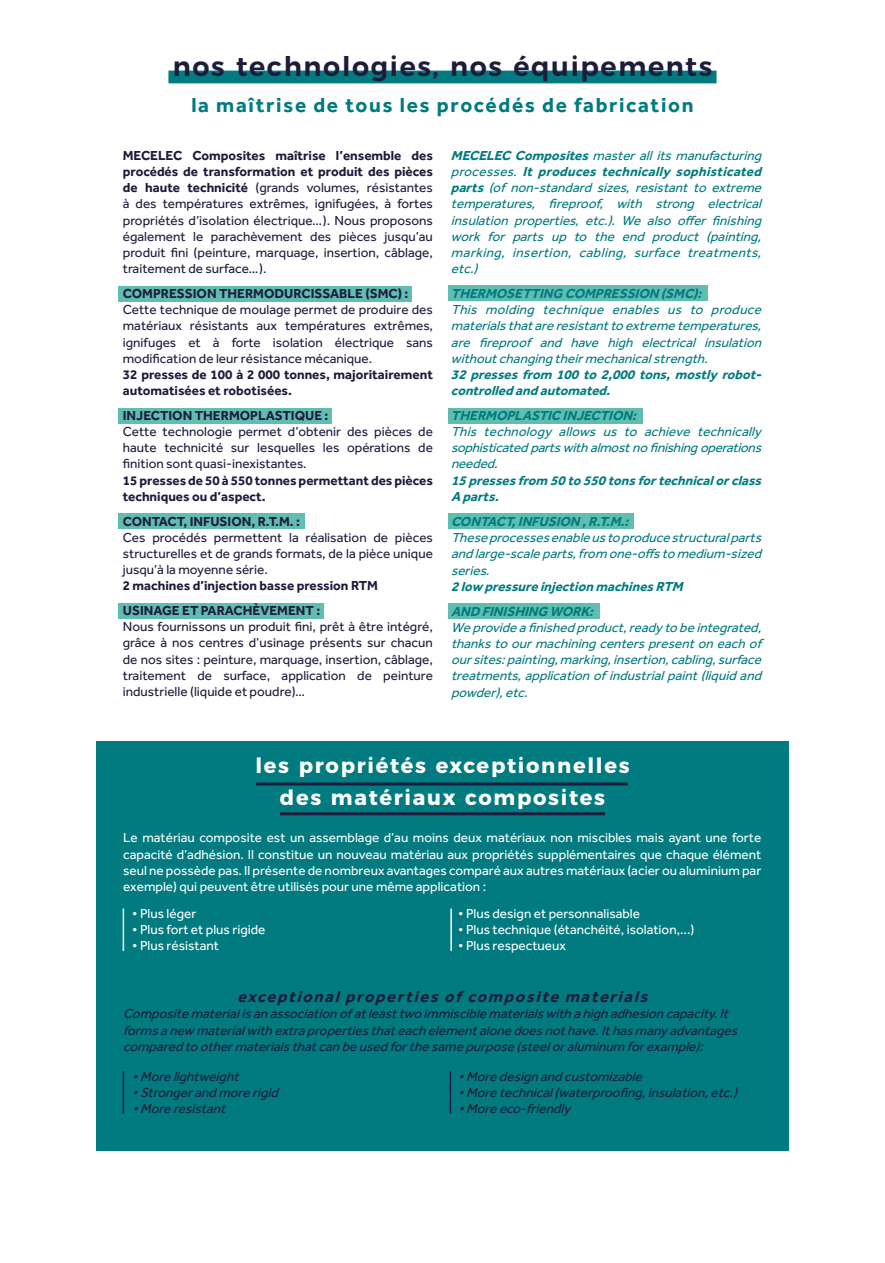
<style>
.page{position:relative;width:885px;height:1263px;background:#fff}
.page>*{position:absolute;margin:0;border:0;box-sizing:border-box;transform-origin:0 0}
.t1{font:600 27px "Montserrat";letter-spacing:.06em;color:#1e1c3c}
.t2{font:700 21px/31.5px "Montserrat";letter-spacing:.08em;color:#fff;text-align:center}
.t3{font:700 21px "Effra";letter-spacing:.08em;color:#017b7f}
.t4{font:italic 700 16.5px "Effra";color:#1e1c3c}
.t5{font:13.5px/16.2px "Effra";color:#1e1c3c;text-align:justify}
.t6{font:italic 13.5px/16.2px "Effra";letter-spacing:-.02em;color:#017b7f;text-align:justify}
.t7{font:13.5px/16.2px "Effra";color:#fff;text-align:justify}
.t8{font:italic 13.5px/16.2px "Effra";letter-spacing:-.025em;color:#1e1c3c}
.t9{font:700 13.5px/16.2px "Effra";color:#1e1c3c}
.t10{font:italic 700 13.5px/16.2px "Effra";color:#017b7f}
.s1{font-weight:700}
</style>
<div class="page">
<div style="left:96px;top:741px;width:692px;height:410px;background:#017b7f"></div>
<hr style="left:450px;top:908px;width:2px;height:43px;background:#fff">
<hr style="left:123px;top:908px;width:1px;height:43px;background:#fff">
<hr style="left:123px;top:1071px;width:1px;height:42px;background:#1e1c3c">
<hr style="left:449px;top:1071px;width:2px;height:42px;background:#1e1c3c">
<div style="left:118px;top:286px;width:294px;height:15px;background:#60beb1"></div>
<div style="left:448px;top:285px;width:259px;height:16px;background:#60beb1"></div>
<div style="left:118px;top:408px;width:214px;height:15px;background:#60beb1"></div>
<div style="left:448px;top:408px;width:194px;height:15px;background:#60beb1"></div>
<div style="left:118px;top:513px;width:186px;height:16px;background:#60beb1"></div>
<div style="left:448px;top:513px;width:186px;height:16px;background:#60beb1"></div>
<div style="left:118px;top:603px;width:206px;height:16px;background:#60beb1"></div>
<div style="left:448px;top:603px;width:151px;height:16px;background:#60beb1"></div>
<hr style="left:256px;top:782px;width:372px;height:3px;background:#1e1c3c">
<hr style="left:280px;top:812px;width:325px;height:3px;background:#1e1c3c">
<div style="left:168px;top:71px;width:548px;height:12px;background:#017b7f"></div>
<h1 class="t1" style="left:173px;top:44px;width:540px">nos technologies, nos équipements</h1>
<h2 class="t3" style="left:191px;top:92px;width:503px">la maîtrise de tous les procédés de fabrication</h2>
<p class="t5" style="left:123px;top:147px;width:311px"><span class="s1">MECELEC Composites maîtrise l’ensemble des procédés de transformation et produit des pièces de haute technicité</span> (grands volumes, résistantes à des températures extrêmes, ignifugées, à fortes propriétés d’isolation électrique…). Nous proposons également le parachèvement des pièces jusqu’au produit fini (peinture, marquage, insertion, câblage, traitement de surface…).</p>
<p class="t9" style="left:123px;top:285px;width:287px">COMPRESSION THERMODURCISSABLE (SMC) :</p>
<p class="t5" style="left:123px;top:301px;width:311px">Cette technique de moulage permet de produire des matériaux résistants aux températures extrêmes, ignifuges et à forte isolation électrique sans modification de leur résistance mécanique.</p>
<p class="t9" style="left:123px;top:366px;width:311px">32 presses de 100 à 2 000 tonnes, majoritairement automatisées et robotisées.</p>
<p class="t9" style="left:123px;top:407px;width:207px">INJECTION THERMOPLASTIQUE :</p>
<p class="t5" style="left:123px;top:423px;width:311px">Cette technologie permet d’obtenir des pièces de haute technicité sur lesquelles les opérations de finition sont quasi-inexistantes.</p>
<p class="t9" style="left:123px;top:472px;width:311px">15 presses de 50 à 550 tonnes permettant des pièces techniques ou d’aspect.</p>
<p class="t9" style="left:123px;top:513px;width:179px">CONTACT, INFUSION, R.T.M. :</p>
<p class="t5" style="left:123px;top:529px;width:311px">Ces procédés permettent la réalisation de pièces structurelles et de grands formats, de la pièce unique jusqu’à la moyenne série.</p>
<p class="t9" style="left:123px;top:573px;width:257px;line-height:24.8px">2 machines d’injection basse pression RTM<br>USINAGE ET PARACHÈVEMENT :</p>
<p class="t5" style="left:123px;top:618px;width:311px">Nous fournissons un produit fini, prêt à être intégré, grâce à nos centres d’usinage présents sur chacun de nos sites : peinture, marquage, insertion, câblage, traitement de surface, application de peinture industrielle (liquide et poudre)…</p>
<p class="t6" style="left:451px;top:147px;width:316px"><span class="s1">MECELEC Composites</span>masterallitsmanufacturing processes. <span class="s1">It produces technically sophisticated parts</span> (of non-standard sizes, resistant to extreme temperatures, fireproof, with strong electrical insulation properties, etc.). We also offer finishing work for parts up to the end product (painting, marking, insertion, cabling, surface treatments, etc.)</p>
<p class="t10" style="left:451px;top:285px;width:256px">THERMOSETTING COMPRESSION (SMC):</p>
<p class="t6" style="left:451px;top:301px;width:316px">This molding technique enables us to produce materialsthatareresistantto extremetemperatures, are fireproof and have high electrical insulation withoutchangingtheirmechanicalstrength.</p>
<p class="t10" style="left:451px;top:366px;width:316px">32pressesfrom 100to2,000tons,mostlyrobot&shy;controlledandautomated.</p>
<p class="t10" style="left:451px;top:407px;width:191px">THERMOPLASTIC INJECTION:</p>
<p class="t6" style="left:451px;top:423px;width:316px">This technology allows us to achieve technically sophisticatedpartswithalmostnofinishingoperations needed.</p>
<p class="t10" style="left:451px;top:472px;width:316px">15pressesfrom 50to550tonsfortechnicalorclass<br>A parts.</p>
<p class="t10" style="left:451px;top:513px;width:183px">CONTACT,INFUSION ,R.T.M.:</p>
<p class="t6" style="left:451px;top:529px;width:316px">Theseprocessesenableusto producestructuralparts andlarge-scaleparts,from one-offsto medium-sized series.</p>
<p class="t10" style="left:451px;top:574px;width:237px;line-height:24.8px">2low pressureinjectionmachinesRTM<br>AND FINISHING WORK:</p>
<p class="t6" style="left:451px;top:619px;width:316px;text-align:left">Weprovideafinishedproduct,readyto beintegrated, thanksto ourmachiningcenterspresentoneachof oursites:painting,marking,insertion,cabling,surface treatments,applicationof industrialpaint(liquidand powder),etc.</p>
<h2 class="t2" style="left:255px;top:748px;width:375px">les propriétés exceptionnelles des matériaux composites</h2>
<p class="t7" style="left:123px;top:829px;width:639px">Le matériau composite est un assemblage d’au moins deux matériaux non miscibles mais ayant une forte capacité d’adhésion. Il constitue un nouveau matériau aux propriétés supplémentaires que chaque élément seul ne possède pas. Il présente de nombreux avantages comparé aux autres matériaux (acier ou aluminium par exemple) qui peuvent être utilisés pour une même application :</p>
<p class="t7" style="left:132px;top:905px;width:65px">• Plus léger</p>
<p class="t7" style="left:132px;top:921px;width:134px">• Plus fort et plus rigide</p>
<p class="t7" style="left:132px;top:937px;width:88px">• Plus résistant</p>
<p class="t7" style="left:458px;top:905px;width:183px">• Plus design et personnalisable</p>
<p class="t7" style="left:458px;top:921px;width:238px">• Plus technique (étanchéité, isolation,...)</p>
<p class="t7" style="left:458px;top:937px;width:109px">• Plus respectueux</p>
<p class="t4" style="left:237px;top:987px;width:417px">exceptional properties of composite materials</p>
<p class="t8" style="left:123px;top:1006px;width:619px">Compositematerialisanassociationof atleasttwo immisciblematerialswithahighadhesioncapacity.It formsanew materialwithextrapropertiesthateachelementalonedoesnothave.Ithasmanyadvantages comparedto othermaterialsthatcanbeusedforthesamepurpose(steeloraluminum forexample):</p>
<p class="t8" style="left:132px;top:1068px;width:112px">•Morelightweight</p>
<p class="t8" style="left:132px;top:1084px;width:151px">•Strongerandmorerigid</p>
<p class="t8" style="left:132px;top:1100px;width:99px">•Moreresistant</p>
<p class="t8" style="left:458px;top:1068px;width:189px">•Moredesignandcustomizable</p>
<p class="t8" style="left:458px;top:1084px;width:284px">•Moretechnical(waterproofing,insulation,etc.)</p>
<p class="t8" style="left:458px;top:1100px;width:117px">•Moreeco-friendly</p>
</div>
